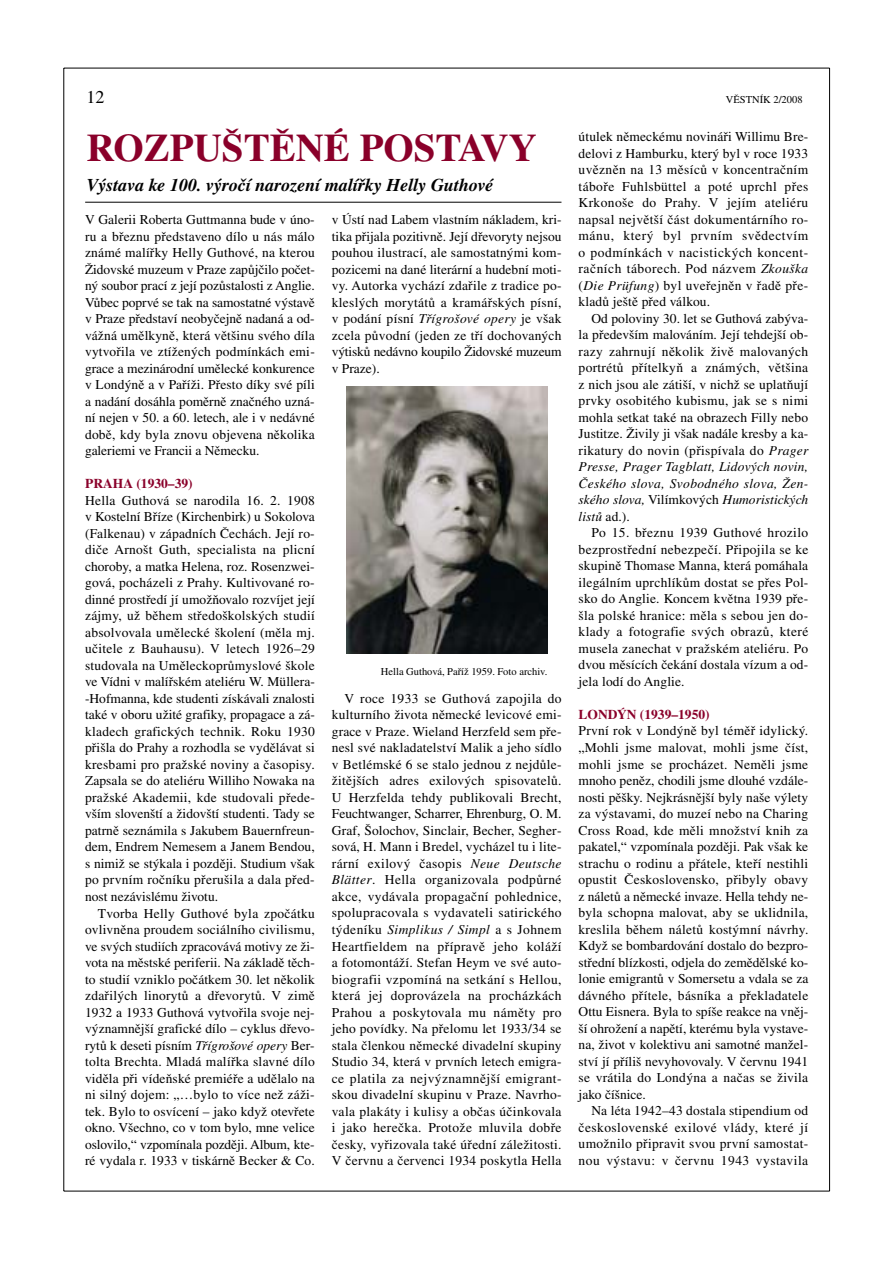
<style>
.page{position:relative;width:893px;height:1262px;background:#fff}
.page>*{position:absolute;margin:0;border:0;box-sizing:border-box;transform-origin:0 0}
.t1{font:700 39px "Times CE";color:#8a002a}
.t2{font:italic 700 18px "Times CE";color:#000}
.t3{font:18px "Times CE";color:#000}
.t4{font:13.5px/16.5px "Times CE";letter-spacing:.01em;color:#000;text-align:justify}
.t5{font:700 13.5px "Times CE";color:#8a002a}
.t6{font:10.5px "Times CE";color:#000}
.s1{font-style:italic}
</style>
<div class="page">
<hr style="left:63px;top:68px;width:1px;height:1123px;background:#000">
<hr style="left:64px;top:1190px;width:765px;height:1px;background:#000">
<hr style="left:829px;top:68px;width:1px;height:1123px;background:#000">
<hr style="left:64px;top:68px;width:765px;height:1px;background:#000">
<hr style="left:85px;top:202px;width:476px;height:1px;background:#000">
<img style="left:346px;top:386px;width:201px;height:268px">
<h2 class="t3" style="left:87px;top:91px;width:20px">12</h2>
<p class="t6" style="left:726px;top:96px;width:78px">VĚSTNÍK 2/2008</p>
<h1 class="t1" style="left:87px;top:133px;width:452px">ROZPUŠTĚNÉ POSTAVY</h1>
<h2 class="t2" style="left:87px;top:177px;width:408px">Výstava ke 100. výročí narození malířky Helly Guthové</h2>
<p class="t4" style="left:578px;top:130px;width:231px">útulek německému novináři Willimu Bre&shy;delovi z Hamburku, který byl v roce 1933 uvězněn na 13 měsíců v koncentračním táboře Fuhlsbüttel a poté uprchl přes Krkonoše do Prahy. V jejím ateliéru napsal největší část dokumentárního ro&shy;mánu, který byl prvním svědectvím o podmínkách v nacistických koncent&shy;račních táborech. Pod názvem <span class="s1">Zkouška </span>(<span class="s1">Die Prüfung</span>) byl uveřejněn v řadě pře&shy;kladů ještě před válkou.</p>
<p class="t4" style="left:578px;top:311px;width:231px;text-indent:13px">Od poloviny 30. let se Guthová zabýva&shy;la především malováním. Její tehdejší ob&shy;razy zahrnují několik živě malovaných portrétů přítelkyň a známých, většina z nich jsou ale zátiší, v nichž se uplatňují prvky osobitého kubismu, jak se s nimi mohla setkat také na obrazech Filly nebo Justitze. Živily ji však nadále kresby a ka&shy;rikatury do novin (přispívala do <span class="s1">Prager Presse, Prager Tagblatt, Lidových novin, Českého slova, Svobodného slova, Žen&shy;ského slova,</span> Vilímkových <span class="s1">Humoristických listů</span> ad.).</p>
<p class="t4" style="left:578px;top:526px;width:231px;text-indent:13px">Po 15. březnu 1939 Guthové hrozilo bezprostřední nebezpečí. Připojila se ke skupině Thomase Manna, která pomáhala ilegálním uprchlíkům dostat se přes Pol&shy;sko do Anglie. Koncem května 1939 pře&shy;šla polské hranice: měla s sebou jen do&shy;klady a fotografie svých obrazů, které musela zanechat v pražském ateliéru. Po dvou měsících čekání dostala vízum a od&shy;jela lodí do Anglie.</p>
<p class="t5" style="left:578px;top:709px;width:133px">LONDÝN (1939–1950)</p>
<p class="t4" style="left:578px;top:724px;width:231px">První rok v Londýně byl téměř idylický. „Mohli jsme malovat, mohli jsme číst, mohli jsme se procházet. Neměli jsme mnoho peněz, chodili jsme dlouhé vzdále&shy;nosti pěšky. Nejkrásnější byly naše výlety za výstavami, do muzeí nebo na Charing Cross Road, kde měli množství knih za pakatel,“ vzpomínala později. Pak však ke strachu o rodinu a přátele, kteří nestihli opustit Československo, přibyly obavy z náletů a německé invaze. Hella tehdy ne&shy;byla schopna malovat, aby se uklidnila, kreslila během náletů kostýmní návrhy.<br>Když se bombardování dostalo do bezpro&shy;střední blízkosti, odjela do zemědělské ko&shy;lonie emigrantů v Somersetu a vdala se za dávného přítele, básníka a překladatele Ottu Eisnera. Byla to spíše reakce na vněj&shy;ší ohrožení a napětí, kterému byla vystave&shy;na, život v kolektivu ani samotné manžel&shy;ství jí příliš nevyhovovaly. V červnu 1941 se vrátila do Londýna a načas se živila jako číšnice.</p>
<p class="t4" style="left:578px;top:1103px;width:231px;text-indent:13px">Na léta 1942–43 dostala stipendium od československé exilové vlády, které jí umožnilo připravit svou první samostat&shy;nou výstavu: v červnu 1943 vystavila</p>
<p class="t4" style="left:332px;top:213px;width:231px">v Ústí nad Labem vlastním nákladem, kri&shy;tika přijala pozitivně. Její dřevoryty nejsou pouhou ilustrací, ale samostatnými kom&shy;pozicemi na dané literární a hudební moti&shy;vy. Autorka vychází zdařile z tradice po&shy;kleslých morytátů a kramářských písní, v podání písní <span class="s1">Třígrošové opery</span> je však zcela původní (jeden ze tří dochovaných výtisků nedávno koupilo Židovské muzeum v Praze).</p>
<p class="t4" style="left:85px;top:213px;width:231px">V Galerii Roberta Guttmanna bude v úno&shy;ru a březnu představeno dílo u nás málo známé malířky Helly Guthové, na kterou Židovské muzeum v Praze zapůjčilo počet&shy;ný soubor prací z její pozůstalosti z Anglie.<br>Vůbec poprvé se tak na samostatné výstavě v Praze představí neobyčejně nadaná a od&shy;vážná umělkyně, která většinu svého díla vytvořila ve ztížených podmínkách emi&shy;grace a mezinárodní umělecké konkurence v Londýně a v Paříži. Přesto díky své píli a nadání dosáhla poměrně značného uzná&shy;ní nejen v 50. a 60. letech, ale i v nedávné době, kdy byla znovu objevena několika galeriemi ve Francii a Německu.</p>
<p class="t5" style="left:85px;top:479px;width:109px">PRAHA (1930–39)</p>
<p class="t4" style="left:85px;top:493px;width:231px">Hella Guthová se narodila 16. 2. 1908 v Kostelní Bříze (Kirchenbirk) u Sokolova (Falkenau) v západních Čechách. Její ro&shy;diče Arnošt Guth, specialista na plicní choroby, a matka Helena, roz. Rosenzwei&shy;gová, pocházeli z Prahy. Kultivované ro&shy;dinné prostředí jí umožňovalo rozvíjet její zájmy, už během středoškolských studií absolvovala umělecké školení (měla mj. učitele z Bauhausu). V letech 1926–29 studovala na Uměleckoprůmyslové škole ve Vídni v malířském ateliéru W. Müllera--Hofmanna, kde studenti získávali znalosti také v oboru užité grafiky, propagace a zá&shy;kladech grafických technik. Roku 1930 přišla do Prahy a rozhodla se vydělávat si kresbami pro pražské noviny a časopisy.<br>Zapsala se do ateliéru Williho Nowaka na pražské Akademii, kde studovali přede&shy;vším slovenští a židovští studenti. Tady se patrně seznámila s Jakubem Bauernfreun&shy;dem, Endrem Nemesem a Janem Bendou, s nimiž se stýkala i později. Studium však po prvním ročníku přerušila a dala před&shy;nost nezávislému životu.</p>
<p class="t4" style="left:85px;top:906px;width:231px;text-indent:13px">Tvorba Helly Guthové byla zpočátku ovlivněna proudem sociálního civilismu, ve svých studiích zpracovává motivy ze ži&shy;vota na městské periferii. Na základě těch&shy;to studií vzniklo počátkem 30. let několik zdařilých linorytů a dřevorytů. V zimě 1932 a 1933 Guthová vytvořila svoje nej&shy;významnější grafické dílo – cyklus dřevo&shy;rytů k deseti písním <span class="s1">Třígrošové opery</span> Ber&shy;tolta Brechta. Mladá malířka slavné dílo viděla při vídeňské premiéře a udělalo na ni silný dojem: „…bylo to více než záži&shy;tek. Bylo to osvícení – jako když otevřete okno. Všechno, co v tom bylo, mne velice oslovilo,“ vzpomínala později. Album, kte&shy;ré vydala r. 1933 v tiskárně Becker &amp; Co.</p>
<p class="t6" style="left:381px;top:668px;width:168px">Hella Guthová, Paříž 1959. Foto archiv.</p>
<p class="t4" style="left:332px;top:691px;width:231px;text-indent:13px">V roce 1933 se Guthová zapojila do kulturního života německé levicové emi&shy;grace v Praze. Wieland Herzfeld sem pře&shy;nesl své nakladatelství Malik a jeho sídlo v Betlémské 6 se stalo jednou z nejdůle&shy;žitějších adres exilových spisovatelů.<br>U Herzfelda tehdy publikovali Brecht, Feuchtwanger, Scharrer, Ehrenburg, O. M.<br>Graf, Šolochov, Sinclair, Becher, Segher&shy;sová, H. Mann i Bredel, vycházel tu i lite&shy;rární exilový časopis <span class="s1">Neue Deutsche Blätter</span>. Hella organizovala podpůrné akce, vydávala propagační pohlednice, spolupracovala s vydavateli satirického týdeníku <span class="s1">Simplikus / Simpl</span> a s Johnem Heartfieldem na přípravě jeho koláží a fotomontáží. Stefan Heym ve své auto&shy;biografii vzpomíná na setkání s Hellou, která jej doprovázela na procházkách Prahou a poskytovala mu náměty pro jeho povídky. Na přelomu let 1933/34 se stala členkou německé divadelní skupiny Studio 34, která v prvních letech emigra&shy;ce platila za nejvýznamnější emigrant&shy;skou divadelní skupinu v Praze. Navrho&shy;vala plakáty i kulisy a občas účinkovala i jako herečka. Protože mluvila dobře česky, vyřizovala také úřední záležitosti.<br>V červnu a červenci 1934 poskytla Hella</p>
</div>
